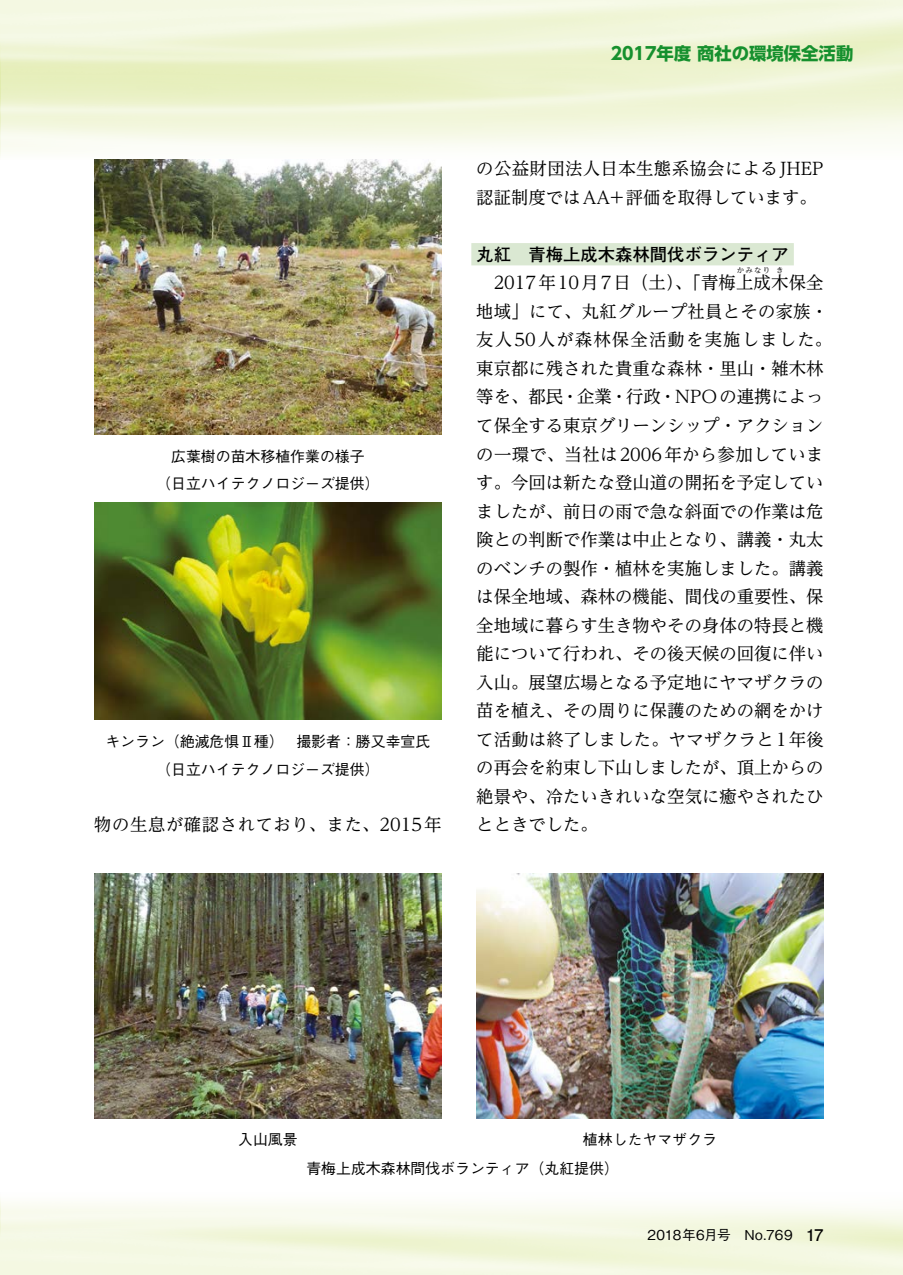
<style>
.page{position:relative;width:903px;height:1275px;background:#fff}
.page>*{position:absolute;margin:0;border:0;box-sizing:border-box;transform-origin:0 0}
.t1{font:17.32px/28.5px "UD Reimin Pr 6";color:#000}
.t2{font:17.32px "UD Reimin Pr 6";letter-spacing:.035em;color:#000}
.t3{font:700 17.32px "Futo Go B101 Pro";color:#000}
.t4{font:700 17.32px "UD Shin Go Pro";color:#16902e}
.t5{font:500 14.88px/27.3px "Gothic BBB Pro";color:#000;text-align:center}
.t6{font:500 13.65px "Gothic BBB Pro";letter-spacing:.015em;color:#000}
.t7{font:7.52px "UD Reimin Pr 6";color:#000}
.s1{font-family:"Futo Go B101 Pro";font-weight:700;font-size:16.1px}
</style>
<div class="page">
<img style="left:0;top:0;width:903px;height:160px">
<div style="left:471px;top:243px;width:323px;height:22px;background:#dae8d2"></div>
<img style="left:94px;top:160px;width:347px;height:274px">
<img style="left:94px;top:502px;width:347px;height:217px">
<img style="left:94px;top:873px;width:347px;height:246px">
<img style="left:476px;top:873px;width:347px;height:246px">
<p class="t4" style="left:611px;top:39px;width:244px">2017年度 商社の環境保全活動</p>
<p class="t5" style="left:156px;top:441px;width:225px">広葉樹の苗木移植作業の様子<br>（日立ハイテクノロジーズ提供）</p>
<p class="t5" style="left:105px;top:726px;width:326px">キンラン（絶滅危惧Ⅱ種）　撮影者：勝又幸宣氏（日立ハイテクノロジーズ提供）</p>
<p class="t1" style="left:476px;top:154px;width:349px">の公益財団法人日本生態系協会によるJHEP認証制度ではAA+評価を取得しています。</p>
<p class="t3" style="left:476px;top:240px;width:314px">丸紅　青梅上成木森林間伐ボランティア</p>
<p class="t1" style="left:494px;top:268px;width:331px">2017年10月7日（土）、「青梅上成木保全</p>
<p class="t7" style="left:737px;top:264px;width:35px">かみなり</p>
<p class="t7" style="left:776px;top:264px;width:9px">き</p>
<p class="t1" style="left:476px;top:297px;width:357px">地域」にて、丸紅グループ社員とその家族・友人50人が森林保全活動を実施しました。東京都に残された貴重な森林・里山・雑木林等を、都民・企業・行政・NPOの連携によって保全する東京グリーンシップ・アクションの一環で、当社は2006年から参加しています。今回は新たな登山道の開拓を予定していましたが、前日の雨で急な斜面での作業は危険との判断で作業は中止となり、講義・丸太のベンチの製作・植林を実施しました。講義は保全地域、森林の機能、間伐の重要性、保全地域に暮らす生き物やその身体の特長と機能について行われ、その後天候の回復に伴い入山。展望広場となる予定地にヤマザクラの苗を植え、その周りに保護のための網をかけて活動は終了しました。ヤマザクラと1年後の再会を約束し下山しましたが、頂上からの絶景や、冷たいきれいな空気に癒やされたひ</p>
<p class="t2" style="left:94px;top:811px;width:349px">物の生息が確認されており、また、2015年</p>
<p class="t1" style="left:476px;top:810px;width:123px">とときでした。</p>
<p class="t5" style="left:238px;top:1124px;width:61px">入山風景</p>
<p class="t5" style="left:583px;top:1124px;width:135px">植林したヤマザクラ</p>
<p class="t5" style="left:306px;top:1153px;width:314px">青梅上成木森林間伐ボランティア（丸紅提供）</p>
<p class="t6" style="left:647px;top:1224px;width:178px">2018年6月号　No.769　<span class="s1">17</span></p>
</div>
